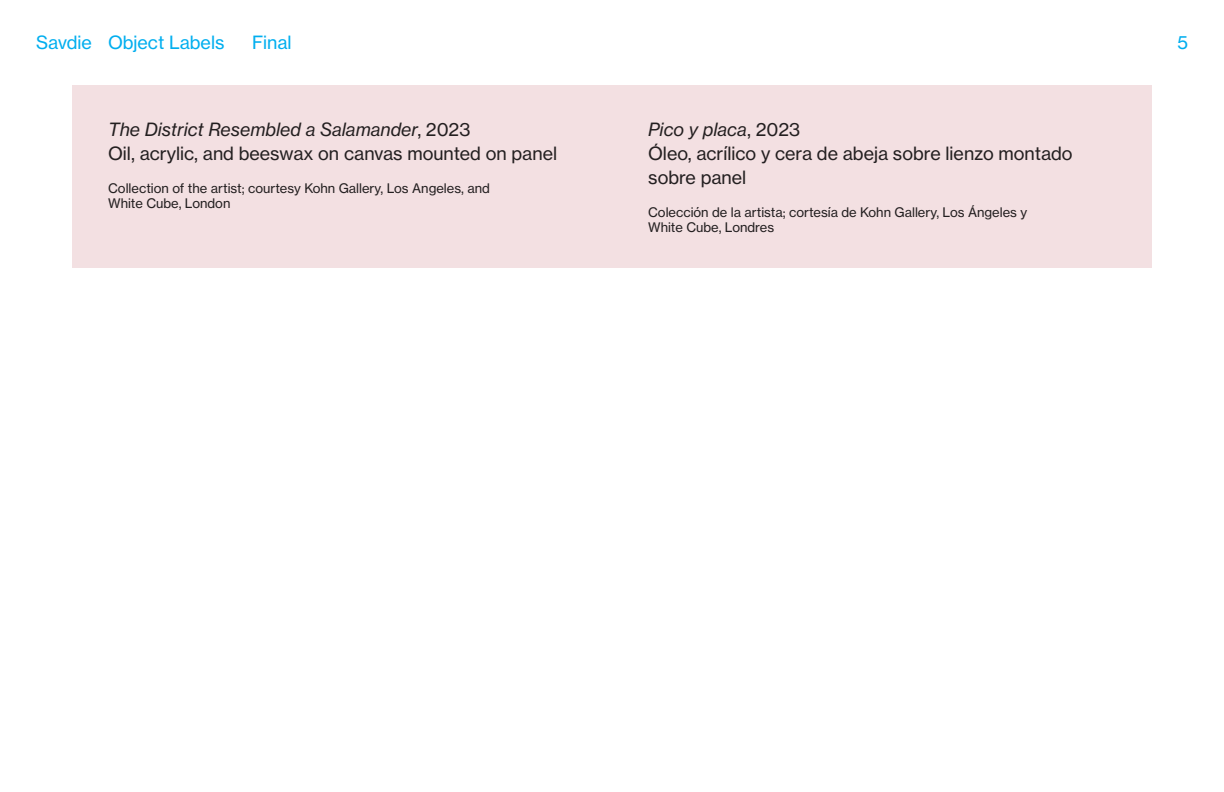
<style>
.page{position:relative;width:1224px;height:792px;background:#fff}
.page>*{position:absolute;margin:0;border:0;box-sizing:border-box;transform-origin:0 0}
.Text__18_24{font:18px/24px "Haas Grot Text 55 Roman";color:#231f20}
.Text__18_24-2{font:italic 18px "Haas Grot Text 56";color:#231f20}
.t1{font:18px "Haas Grot Text 55 Roman";color:#00aeef}
.Credit_Line__13_15{font:13px/15px "Haas Grot Text 55 Roman";color:#231f20}
.s1{font-family:"Haas Grot Text 55 Roman";font-style:normal}
</style>
<div class="page">
<div style="left:72px;top:85px;width:1080px;height:183px;background:#f3e0e2"></div>
<h1 class="t1" style="left:36px;top:32px;width:190px">Savdie Object Labels</h1>
<h1 class="t1" style="left:252px;top:32px;width:41px">Final</h1>
<h1 class="t1" style="left:1177px;top:32px;width:12px">5</h1>
<p class="Text__18_24-2" style="left:108px;top:119px;width:364px">The District Resembled a Salamander<span class="s1">, 2023</span></p>
<p class="Text__18_24" style="left:108px;top:142px;width:451px">Oil, acrylic, and beeswax on canvas mounted on panel</p>
<p class="Credit_Line__13_15" style="left:108px;top:181px;width:383px">Collection of the artist; courtesy Kohn Gallery, Los Angeles, and<br>White Cube, London</p>
<p class="Text__18_24-2" style="left:648px;top:119px;width:154px">Pico y placa<span class="s1">, 2023</span></p>
<p class="Text__18_24" style="left:648px;top:142px;width:426px">Óleo, acrílico y cera de abeja sobre lienzo montado sobre panel</p>
<p class="Credit_Line__13_15" style="left:648px;top:205px;width:381px">Colección de la artista; cortesía de Kohn Gallery, Los Ángeles y<br>White Cube, Londres</p>
</div>
